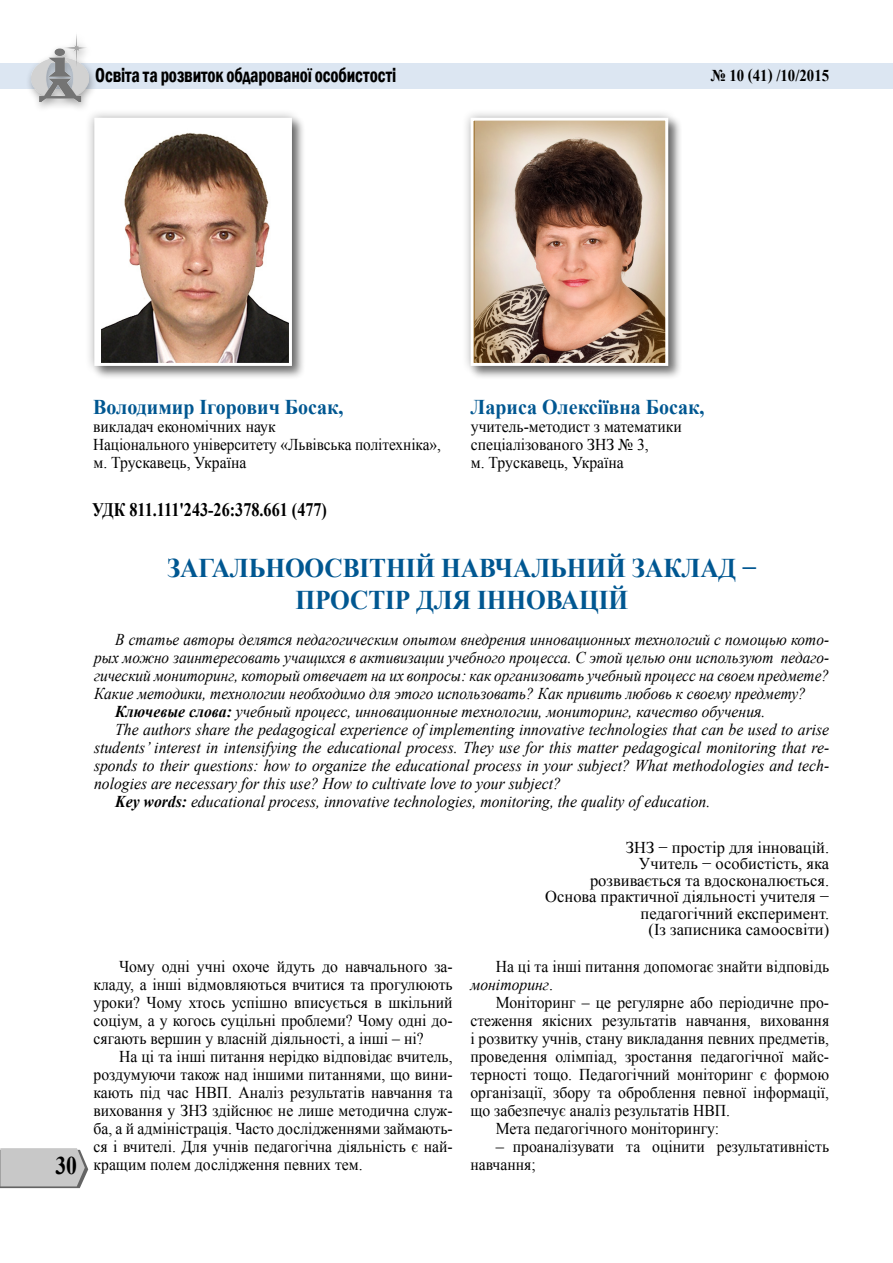
<style>
.page{position:relative;width:893px;height:1263px;background:#fff}
.page>*{position:absolute;margin:0;border:0;box-sizing:border-box;transform-origin:0 0}
.t1{font:700 27px "Times New Roman";color:#005791;scale:.94 1}
.t2{font:700 25.5px "Times New Roman";color:#000;scale:.85 1}
.t3{font:700 21px "Times New Roman";color:#005791;scale:.95 1}
.t4{font:600 condensed 20.7px "Franklin Gothic";letter-spacing:-.01em;color:#000;scale:.86 1}
.t5{font:700 19.05px "Times New Roman";color:#000;scale:.85 1}
.t6{font:16.5px/18px "Times New Roman";color:#000;scale:.95 1}
.t7{font:italic 16.5px "Times New Roman";color:#000;scale:.95 1}
.t8{font:italic 16.5px "Times New Roman";color:#000;scale:.93 1}
.t9{font:16.5px/16.5px "Times New Roman";color:#000}
.t10{font:700 16.5px "Times New Roman";color:#000;scale:.9 1}
.s1{font-weight:700}
.s2{font-style:italic}
</style>
<div class="page">
<div style="left:1px;top:63px;width:892px;height:26px;background:#dce6f2"></div>
<svg style="left:0;top:1148px;width:88px;height:40px;background:#c3c3c3"></svg>
<div style="left:25px;top:31px;width:73px;height:82px;background:#000;opacity:.37"></div>
<img style="left:31px;top:32px;width:57px;height:69px">
<div style="left:92px;top:115px;width:214px;height:265px;background:#f6f6f6"></div>
<div style="left:84px;top:108px;width:218px;height:268px;background:#000;opacity:.3"></div>
<img style="left:101px;top:122px;width:187px;height:240px">
<div style="left:468px;top:115px;width:214px;height:265px;background:#000;opacity:.5"></div>
<div style="left:461px;top:108px;width:217px;height:268px;background:#000;opacity:.3"></div>
<img style="left:475px;top:122px;width:189px;height:240px">
<div style="left:471px;top:118px;width:197px;height:248px;border:3px solid #fff"></div>
<p class="t4" style="left:95px;top:61px;width:351px">Освіта та розвиток обдарованої особистості</p>
<p class="t10" style="left:711px;top:64px;width:133px">№ 10 (41) /10/2015</p>
<h2 class="t2" style="left:55px;top:1148px;width:27px">30</h2>
<p class="t3" style="left:93px;top:392px;width:265px">Володимир Ігорович Босак,</p>
<p class="t6" style="left:93px;top:417px;width:368px">викладач економічних наук<br>Національного університету «Львівська політехніка», м. Трускавець, Україна</p>
<p class="t5" style="left:92px;top:497px;width:278px">УДК 811.111'243-26:378.661 (477)</p>
<p class="t3" style="left:471px;top:392px;width:248px">Лариса Олексіївна Босак,</p>
<p class="t6" style="left:471px;top:417px;width:224px">учитель-методист з математики спеціалізованого ЗНЗ № 3,<br>м. Трускавець, Україна</p>
<h1 class="t1" style="left:167px;top:549px;width:34px">Загальноосвітній</h1>
<h1 class="t1" style="left:441px;top:549px;width:21px">навчальний</h1>
<h1 class="t1" style="left:632px;top:549px;width:20px">заклад</h1>
<h1 class="t1" style="left:742px;top:549px;width:17px">−</h1>
<h1 class="t1" style="left:295px;top:581px;width:19px">простір</h1>
<h1 class="t1" style="left:417px;top:581px;width:21px">для</h1>
<h1 class="t1" style="left:477px;top:581px;width:19px">іннова</h1>
<h1 class="t1" style="left:579px;top:581px;width:38px">цій</h1>
<p class="t8" style="left:115px;top:628px;width:769px">В статье авторы делятся педагогическим опытом внедрения инновационных технологий с помощью кото-</p>
<p class="t8" style="left:94px;top:646px;width:792px">рых можно заинтересовать учащихся в активизации учебного процесса. С этой целью они используют педаго-</p>
<p class="t8" style="left:94px;top:664px;width:792px">гический мониторинг, который отвечает на их вопросы: как организовать учебный процесс на своем предмете?</p>
<p class="t8" style="left:94px;top:682px;width:767px">Какие методики, технологии необходимо для этого использовать? Как привить любовь к своему предмету?</p>
<p class="t7" style="left:115px;top:700px;width:686px"><span class="s1">Ключевые слова:</span> учебный процесс, инновационные технологии, мониторинг, качество обучения.</p>
<p class="t7" style="left:115px;top:718px;width:753px">The authors share the pedagogical experience of implementing innovative technologies that can be used to arise</p>
<p class="t7" style="left:94px;top:736px;width:775px">students’ interest in intensifying the educational process. They use for this matter pedagogical monitoring that re-</p>
<p class="t7" style="left:94px;top:754px;width:775px">sponds to their questions: how to organize the educational process in your subject? What methodologies and tech-</p>
<p class="t7" style="left:94px;top:772px;width:493px">nologies are necessary for this use? How to cultivate love to your subject?</p>
<p class="t7" style="left:115px;top:790px;width:628px"><span class="s1">Key words:</span> educational process, innovative technologies, monitoring, the quality of education.</p>
<p class="t6" style="left:94px;top:957px;width:380px;text-align:justify;text-indent:26px">Чому одні учні охоче йдуть до навчального за&shy;кладу, а інші відмовляються вчитися та прогулюють уроки? Чому хтось успішно вписується в шкільний соціум, а у когось суцільні проблеми? Чому одні до&shy;сягають вершин у власній діяльності, а інші – ні?</p>
<p class="t6" style="left:94px;top:1047px;width:380px;text-align:justify;text-indent:26px">На ці та інші питання нерідко відповідає вчитель, роздумуючи також над іншими питаннями, що вини&shy;кають під час НВП. Аналіз результатів навчання та виховання у ЗНЗ здійснює не лише методична служ&shy;ба, а й адміністрація. Часто дослідженнями займають&shy;ся і вчителі. Для учнів педагогічна діяльність є най&shy;кращим полем дослідження певних тем.</p>
<p class="t9" style="left:545px;top:839px;width:285px;text-align:right">ЗНЗ − простір для інновацій.<br>Учитель − особистість, яка розвивається та вдосконалюється.<br>Основа практичної діяльності учителя − педагогічний експеримент.<br>(Із записника самоосвіти)</p>
<p class="t6" style="left:470px;top:957px;width:379px;text-indent:26px">На ці та інші питання допомогає знайти відповідь <span class="s2">моніторинг</span>.</p>
<p class="t6" style="left:496px;top:993px;width:352px">Моніторинг – це регулярне або періодичне про-</p>
<p class="t6" style="left:470px;top:1011px;width:379px">стеження якісних результатів навчання, виховання</p>
<p class="t6" style="left:470px;top:1029px;width:379px">і розвитку учнів, стану викладання певних предметів,</p>
<p class="t6" style="left:470px;top:1047px;width:379px">проведення олімпіад, зростання педагогічної майс-</p>
<p class="t6" style="left:470px;top:1065px;width:379px">терності тощо. Педагогічний моніторинг є формою</p>
<p class="t6" style="left:470px;top:1083px;width:379px">організації, збору та оброблення певної інформації,</p>
<p class="t6" style="left:470px;top:1101px;width:275px">що забезпечує аналіз результатів НВП.</p>
<p class="t6" style="left:496px;top:1119px;width:237px">Мета педагогічного моніторингу:</p>
<p class="t9" style="left:470px;top:1137px;width:360px;line-height:18px;text-indent:26px">– проаналізувати та оцінити результативність навчання;</p>
</div>
